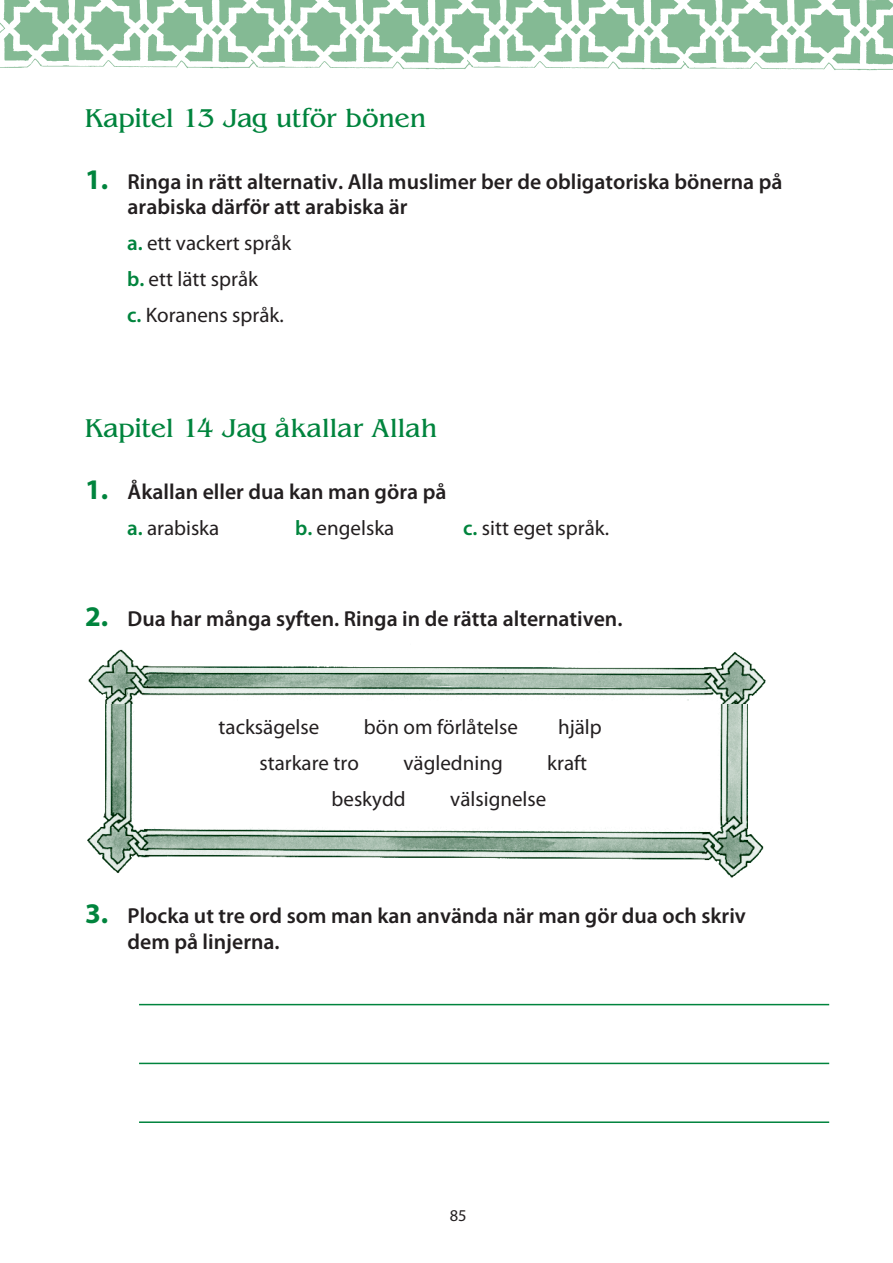
<style>
.page{position:relative;width:893px;height:1263px;background:#fff}
.page>*{position:absolute;margin:0;border:0;box-sizing:border-box;transform-origin:0 0}
.O_lis_tehtava{font:27px "Benguiat";letter-spacing:-.01em;color:#00843d}
.TK_teht_anto{font:600 21.75px/25.5px "Myriad Pro";color:#231f20}
.ISL_Leipis_tasan{font:21px "Myriad Pro";color:#231f20}
.t1{font:16.5px "Myriad Pro";color:#231f20}
.s1{font-weight:700;font-size:28.5px;color:#00843d}
.s2{font-weight:600;color:#00843d}
</style>
<div class="page">
<img style="left:0;top:0;width:467px;height:70px">
<img style="left:467px;top:0;width:426px;height:71px">
<img style="left:88px;top:649px;width:678px;height:56px">
<img style="left:87px;top:705px;width:677px;height:173px">
<hr style="left:139px;top:1004px;width:690px;height:1px;background:#00843d">
<hr style="left:139px;top:1063px;width:690px;height:1px;background:#00843d">
<hr style="left:139px;top:1121px;width:690px;height:2px;background:#00843d">
<p class="O_lis_tehtava" style="left:85px;top:103px;width:343px">Kapitel 13 Jag utför bönen</p>
<p class="TK_teht_anto" style="left:128px;top:169px;width:656px;text-indent:-43px"><span class="s1">1.</span> Ringa in rätt alternativ. Alla muslimer ber de obligatoriska bönerna på arabiska därför att arabiska är</p>
<p class="ISL_Leipis_tasan" style="left:127px;top:232px;width:166px"><span class="s2">a.</span> ett vackert språk</p>
<p class="ISL_Leipis_tasan" style="left:127px;top:268px;width:132px"><span class="s2">b.</span> ett lätt språk</p>
<p class="ISL_Leipis_tasan" style="left:127px;top:304px;width:158px"><span class="s2">c.</span> Koranens språk.</p>
<p class="O_lis_tehtava" style="left:85px;top:413px;width:354px">Kapitel 14 Jag åkallar Allah</p>
<p class="TK_teht_anto" style="left:85px;top:480px;width:363px"><span class="s1">1.</span> Åkallan eller dua kan man göra på</p>
<p class="ISL_Leipis_tasan" style="left:127px;top:517px;width:94px"><span class="s2">a.</span> arabiska</p>
<p class="ISL_Leipis_tasan" style="left:295px;top:517px;width:101px"><span class="s2">b.</span> engelska</p>
<p class="ISL_Leipis_tasan" style="left:463px;top:517px;width:147px"><span class="s2">c.</span> sitt eget språk.</p>
<p class="TK_teht_anto" style="left:85px;top:606px;width:539px"><span class="s1">2.</span> Dua har många syften. Ringa in de rätta alternativen.</p>
<p class="ISL_Leipis_tasan" style="left:219px;top:716px;width:102px">tacksägelse</p>
<p class="ISL_Leipis_tasan" style="left:364px;top:716px;width:155px">bön om förlåtelse</p>
<p class="ISL_Leipis_tasan" style="left:558px;top:716px;width:45px">hjälp</p>
<p class="ISL_Leipis_tasan" style="left:260px;top:752px;width:101px">starkare tro</p>
<p class="ISL_Leipis_tasan" style="left:403px;top:752px;width:101px">vägledning</p>
<p class="ISL_Leipis_tasan" style="left:547px;top:752px;width:41px">kraft</p>
<p class="ISL_Leipis_tasan" style="left:331px;top:788px;width:76px">beskydd</p>
<p class="ISL_Leipis_tasan" style="left:450px;top:788px;width:98px">välsignelse</p>
<p class="TK_teht_anto" style="left:128px;top:903px;width:620px;text-indent:-43px"><span class="s1">3.</span> Plocka ut tre ord som man kan använda när man gör dua och skriv dem på linjerna.</p>
<p class="t1" style="left:450px;top:1207px;width:18px">85</p>
</div>
